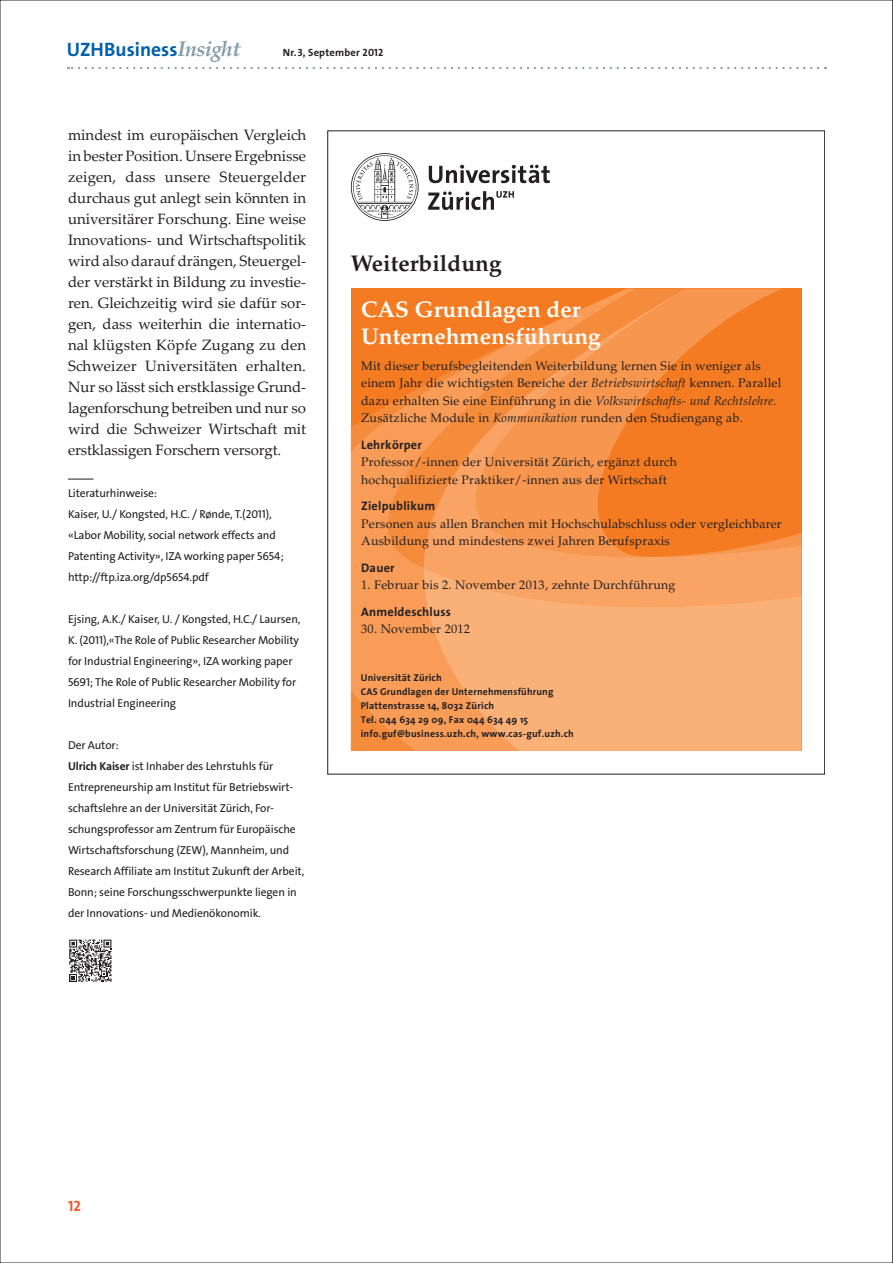
<style>
.page{position:relative;width:893px;height:1263px;background:#fff}
.page>*{position:absolute;margin:0;border:0;box-sizing:border-box;transform-origin:0 0}
.t1{font:700 22.65px/26.8px "Palatino LT Std";color:#fff}
.t2{font:700 22.65px "Palatino LT Std";color:#231f20}
.t3{font:19.5px "The Sans LP7 Bld";color:#0160ae}
.Lauftext_Einzug{font:15px/21px "Palatino Linotype";letter-spacing:-.01em;color:#231f20;text-align:justify}
.t4{font:15px "The Sans LP7 Bld";color:#f1592f}
.t5{font:12.45px/17.5px "Palatino LT Std";letter-spacing:.02em;color:#231f20}
.t6{font:700 12.45px "The Sans";letter-spacing:.02em;color:#231f20}
._05_Anmerkung_4ps{font:11.55px/21px "The Sans LP5 Plain";letter-spacing:-.01em;color:#231f20}
.t7{font:10.5px "The Sans LP7 Bld";letter-spacing:.02em;color:#231f20}
.t8{font:700 9.9px/14px "The Sans";letter-spacing:.02em;color:#231f20}
.s1{font-family:"Palatino Linotype";font-weight:700;font-style:italic;font-size:21.15px;color:#839ca9}
.s2{font-family:"The Sans LP7 Bld"}
.s3{font-style:italic}
.s4{font-family:"The Sans";font-weight:700}
</style>
<div class="page">
<svg style="left:68px;top:67px;width:750px;height:2px"></svg>
<svg style="left:68px;top:479px;width:26px;height:1px"></svg>
<svg style="left:69px;top:939px;width:43px;height:43px"></svg>
<svg style="left:69px;top:940px;width:42px;height:42px"></svg>
<svg style="left:636px;top:289px;width:165px;height:279px;background:#f4812c"></svg>
<svg style="left:351px;top:289px;width:285px;height:462px;background:#f69145"></svg>
<svg style="left:423px;top:568px;width:378px;height:183px;background:#f9ad72"></svg>
<svg style="left:351px;top:153px;width:199px;height:68px"></svg>
<svg style="left:892px;top:0;width:1px;height:1263px"></svg>
<h2 class="t3" style="left:67px;top:37px;width:175px">UZHBusiness<span class="s1">Insight</span></h2>
<p class="t7" style="left:283px;top:46px;width:102px">Nr. 3, September 2012</p>
<p class="Lauftext_Einzug" style="left:68px;top:124px;width:240px">mindest im europäischen Vergleich in bester Position. Unsere Ergebnisse zeigen, dass unsere Steuergelder durchaus gut anlegt sein könnten in universitärer Forschung. Eine weise Innovations- und Wirtschaftspolitik wird also darauf drängen, Steuergel&shy;der verstärkt in Bildung zu investie&shy;ren. Gleichzeitig wird sie dafür sor&shy;gen, dass weiterhin die internatio&shy;nal klügsten Köpfe Zugang zu den Schweizer Universitäten erhalten.<br>Nur so lässt sich erstklassige Grund&shy;lagenforschung betreiben und nur so wird die Schweizer Wirtschaft mit erstklassigen Forschern versorgt.</p>
<p class="_05_Anmerkung_4ps" style="left:68px;top:483px;width:217px">Literaturhinweise:<br>Kaiser, U./ Kongsted, H.C. / Rønde, T.(2011), «Labor Mobility, social network effects and Patenting Activity», IZA working paper 5654; http://ftp.iza.org/dp5654.pdf</p>
<p class="_05_Anmerkung_4ps" style="left:68px;top:609px;width:234px">Ejsing, A.K./ Kaiser, U. / Kongsted, H.C./ Laursen, K. (2011),«The Role of Public Researcher Mobility for Industrial Engineering», IZA working paper 5691; The Role of Public Researcher Mobility for Industrial Engineering</p>
<p class="_05_Anmerkung_4ps" style="left:68px;top:735px;width:238px">Der Autor:<br><span class="s2">Ulrich Kaiser</span> ist Inhaber des Lehrstuhls für Entrepreneurship am Institut für Betriebswirt&shy;schaftslehre an der Universität Zürich, For&shy;schungsprofessor am Zentrum für Europäische Wirtschaftsforschung (ZEW), Mannheim, und Research Affiliate am Institut Zukunft der Arbeit, Bonn; seine Forschungsschwerpunkte liegen in der Innovations- und Medienökonomik.</p>
<p class="t2" style="left:351px;top:250px;width:152px">Weiterbildung</p>
<p class="t1" style="left:361px;top:296px;width:241px">CAS Grundlagen der<br>Unternehmensführung</p>
<p class="t5" style="left:361px;top:357px;width:422px">Mit dieser berufsbegleitenden Weiterbildung lernen Sie in weniger als einem Jahr die wichtigsten Bereiche der <span class="s3">Betriebswirtschaft</span> kennen. Parallel dazu erhalten Sie eine Einführung in die <span class="s3">Volkswirtschafts- und Rechtslehre.<br></span>Zusätzliche Module in <span class="s3">Kommunikation</span> runden den Studiengang ab.</p>
<p class="t5" style="left:361px;top:436px;width:317px"><span class="s4">Lehrkörper<br></span>Professor/-innen der Universität Zürich, ergänzt durch hochqualifizierte Praktiker/- innen aus der Wirtschaft</p>
<p class="t5" style="left:361px;top:497px;width:422px"><span class="s4">Zielpublikum<br></span>Personen aus allen Branchen mit Hochschulabschluss oder vergleichbarer<br>Ausbildung und mindestens zwei Jahren Berufs praxis</p>
<p class="t6" style="left:361px;top:557px;width:35px">Dauer</p>
<p class="t5" style="left:361px;top:572px;width:316px;line-height:26.2px">1. Februar bis 2. November 2013, zehnte Durchführung<br><span class="s4">Anmeldeschluss</span></p>
<p class="t5" style="left:361px;top:620px;width:111px">30. November 2012</p>
<p class="t8" style="left:361px;top:670px;width:215px">Universität Zürich<br>CAS Grundlagen der Unternehmensführung Plattenstrasse 14, 8032 Zürich<br>Tel. 044 634 29 09, Fax 044 634 49 15 info.guf@business.uzh.ch, www.cas-guf.uzh.ch</p>
<p class="t4" style="left:68px;top:1197px;width:14px">12</p>
</div>
